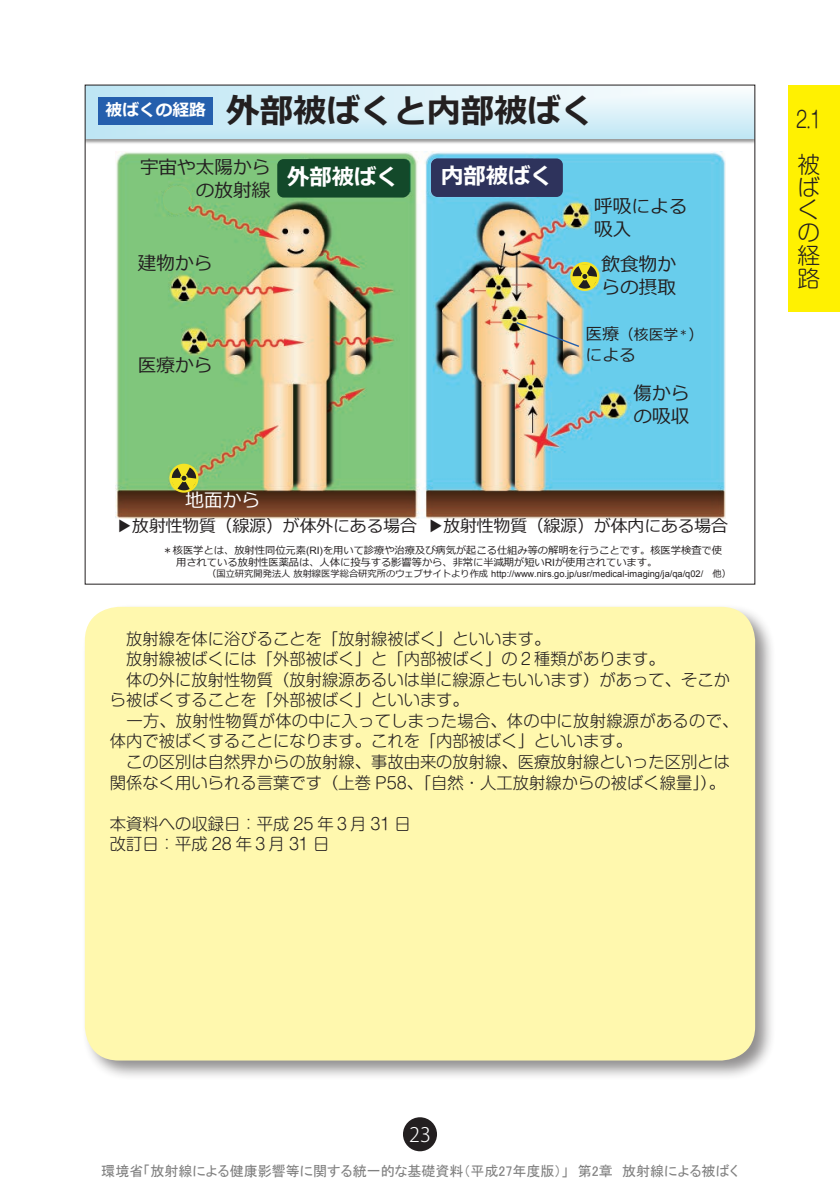
<style>
.page{position:relative;width:840px;height:1191px;background:#fff}
.page>*{position:absolute;margin:0;border:0;box-sizing:border-box;transform-origin:0 0}
.t1{font:700 33.4px "Meiryo";color:#231f20}
.t2{font:300 22.6px/22.6px "Shin M Go Pro";color:#231f20}
.t3{font:300 22.6px/45.4px "Shin M Go Pro";color:#231f20;scale:.8 1}
.t4{font:700 22.2px "Meiryo";color:#fff}
.t5{font:300 19.8px "Koz Go Pro";color:#fff}
.t6{font:18.6px/23px "Meiryo";color:#231f20}
.t7{font:18.6px "Meiryo";color:#fff}
.t8{font:16.8px "Meiryo";color:#231f20}
.t9{font:300 16.2px/20.6px "Shin M Go Pro";color:#231f20}
.t10{font:14.8px "Meiryo";color:#231f20}
.t11{font:14px "MS P Gothic";color:#808080}
.t12{font:10.2px/12.2px "Meiryo";color:#231f20}
.t13{font:9.2px "Arial";color:#231f20}
.s1{font-size:16.8px}
.s2{font-family:"Arial"}
.s3{font-family:"Meiryo"}
</style>
<div class="page">
<div style="left:81px;top:603px;width:694px;height:478px;background:#231f20;opacity:.5"></div>
<div style="left:85px;top:607px;width:669px;height:453px;background:#fff8ae;border-radius:34px"></div>
<div style="left:403px;top:1117px;width:34px;height:34px;background:#231f20;border-radius:50%"></div>
<div style="left:788px;top:85px;width:51px;height:227px;background:#fff101"></div>
<svg style="left:87px;top:87px;width:665px;height:52px;background:#d3edf7"></svg>
<div style="left:98px;top:98px;width:115px;height:27px;background:#255fad"></div>
<img style="left:116px;top:152px;width:608px;height:361px">
<img style="left:115px;top:513px;width:304px;height:2px">
<img style="left:115px;top:515px;width:304px;height:4px">
<img style="left:419px;top:513px;width:307px;height:5px">
<img style="left:420px;top:515px;width:306px;height:4px">
<div style="left:277px;top:159px;width:132px;height:38px;background:#13492a;border-radius:6px"></div>
<div style="left:431px;top:158px;width:131px;height:39px;background:#2e335c;border-radius:6px"></div>
<svg style="left:169px;top:464px;width:29px;height:28px"></svg>
<svg style="left:570px;top:262px;width:29px;height:29px"></svg>
<svg style="left:514px;top:321px;width:66px;height:27px;background:#c2bda2"></svg>
<div style="left:163px;top:186px;width:28px;height:28px;background:#81c77e;border-radius:50%"></div>
<h1 class="t1" style="left:105px;top:87px;width:490px"><sup>被ばくの経路</sup> 外部被ばくと内部被ばく</h1>
<p class="t6" style="left:140px;top:157px;width:132px;text-align:right">宇宙や太陽からの放射線</p>
<h3 class="t4" style="left:287px;top:161px;width:113px">外部被ばく</h3>
<h3 class="t4" style="left:441px;top:160px;width:113px">内部被ばく</h3>
<p class="t6" style="left:138px;top:253px;width:76px">建物から</p>
<p class="t6" style="left:138px;top:355px;width:76px">医療から</p>
<p class="t7" style="left:185px;top:487px;width:76px">地面から</p>
<p class="t6" style="left:594px;top:195px;width:95px">呼吸による吸入</p>
<p class="t6" style="left:601px;top:253px;width:76px">飲食物からの摂取</p>
<p class="t10" style="left:585px;top:324px;width:119px"><span class="s1">医療</span>（核医学<sup>＊</sup>）</p>
<p class="t8" style="left:585px;top:343px;width:52px">による</p>
<p class="t6" style="left:633px;top:383px;width:57px">傷からの吸収</p>
<p class="t8" style="left:115px;top:514px;width:613px">▶放射性物質（線源）が体外にある場合 ▶放射性物質（線源）が体内にある場合</p>
<p class="t12" style="left:176px;top:544px;width:547px;text-indent:-14px">＊核医学とは、放射性同位元素<span class="s2">(RI)</span>を用いて診療や治療及び病気が起こる仕組み等の解明を行うことです。核医学検査で使用されている放射性医薬品は、人体に投与する影響等から、非常に半減期が短い<span class="s2">RI</span>が使用されています。</p>
<p class="t13" style="left:207px;top:568px;width:525px"><span class="s3">（国立研究開発法人放射線医学総合研究所のウェブサイトより作成</span> http://www.nirs.go.jp/usr/medical-imaging/ja/qa/q02/ <span class="s3">他）</span></p>
<p class="t9" style="left:110px;top:626px;width:629px">　放射線を体に浴びることを「放射線被ばく」といいます。<br>　放射線被ばくには「外部被ばく」と「内部被ばく」の２種類があります。<br>　体の外に放射性物質（放射線源あるいは単に線源ともいいます）があって、そこから被ばくすることを「外部被ばく」といいます。<br>　一方、放射性物質が体の中に入ってしまった場合、体の中に放射線源があるので、体内で被ばくすることになります。これを「内部被ばく」といいます。<br>　この区別は自然界からの放射線、事故由来の放射線、医療放射線といった区別とは関係なく用いられる言葉です（上巻 P58、「自然・人工放射線からの被ばく線量」）。</p>
<p class="t9" style="left:110px;top:811px;width:302px">本資料への収録日：平成 25 年３月 31 日改訂日：平成 28 年３月 31 日</p>
<p class="t3" style="left:795px;top:94px;width:33px">2.1被</p>
<p class="t2" style="left:797px;top:173px;width:24px">ばくの経路</p>
<p class="t5" style="left:409px;top:1121px;width:23px">23</p>
<p class="t11" style="left:101px;top:1164px;width:638px">環境省「放射線による健康影響等に関する統一的な基礎資料（平成27年度版）」 第2章 放射線による被ばく</p>
</div>
